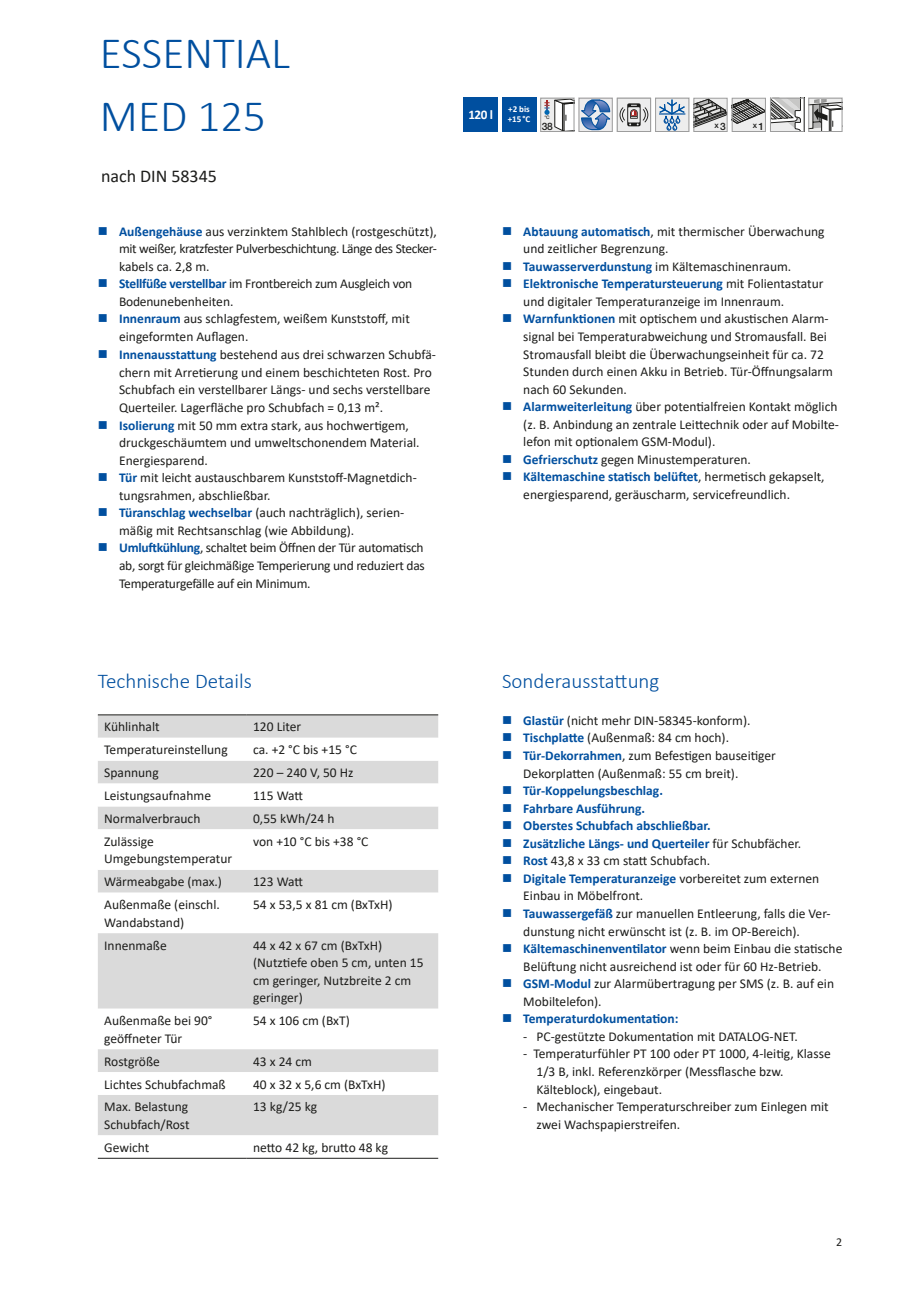
<style>
.page{position:relative;width:919px;height:1289px;background:#fff}
.page>*{position:absolute;margin:0;border:0;box-sizing:border-box;transform-origin:0 0}
.Produktseite_Übersch{font:300 45px "Calibri";color:#004f9f}
.Fließtext_9_pt_-_2_m{font:300 21px "Calibri";color:#004f9f}
.Produktseite_Übersch-2{font:18px "Calibri";color:#1d1d1b}
.Fließtext_9_pt_Stand{font:13.5px/17.5px "Calibri";color:#1d1d1b}
.t1{font:700 13.2px "Calibri";color:#fff}
.t2{font:12px "Calibri";color:#1d1d1b}
.t3{font:500 10.2px "Helvetica Neue";color:#1d1d1b}
.t4{font:700 9px/10.8px "Calibri";color:#fff}
.t5{font:500 8.1px "Helvetica Neue";color:#1d1d1b}
.t6{font:500 4.8px "Helvetica Neue";color:#1d1d1b}
.s1{font-weight:700;color:#004f9f}
.s2{font-size:10.2px}
</style>
<div class="page">
<div style="left:98px;top:715px;width:340px;height:22px;background:#dadada"></div>
<svg style="left:98px;top:737px;width:340px;height:398px;fill:#dadada"></svg>
<hr style="left:98px;top:714px;width:149px;height:1px;background:#1d1d1b">
<hr style="left:247px;top:714px;width:191px;height:1px;background:#1d1d1b">
<hr style="left:98px;top:1157px;width:149px;height:1px;background:#1d1d1b">
<hr style="left:247px;top:1157px;width:191px;height:1px;background:#1d1d1b">
<div style="left:463px;top:98px;width:34px;height:34px;background:#004f9f"></div>
<div style="left:502px;top:98px;width:34px;height:34px;background:#004f9f"></div>
<div style="left:655px;top:98px;width:34px;height:34px;background:#ededed"></div>
<svg style="left:659px;top:100px;width:27px;height:30px"></svg>
<div style="left:655px;top:98px;width:34px;height:34px;border:1px solid #9d9d9d"></div>
<svg style="left:693px;top:98px;width:147px;height:34px"></svg>
<div style="left:808px;top:98px;width:34px;height:34px;border:1px solid #9d9d9d"></div>
<div style="left:540px;top:98px;width:34px;height:34px;background:#ededed"></div>
<div style="left:540px;top:98px;width:34px;height:34px;border:1px solid #9d9d9d"></div>
<div style="left:617px;top:98px;width:34px;height:34px;background:#ededed;border:1px solid #9d9d9d"></div>
<svg style="left:619px;top:103px;width:29px;height:23px"></svg>
<svg style="left:544px;top:99px;width:66px;height:33px"></svg>
<div style="left:578px;top:98px;width:34px;height:34px;border:1px solid #9d9d9d"></div>
<p class="Produktseite_Übersch" style="left:100px;top:25px;width:191px">ESSENTIAL</p>
<p class="Produktseite_Übersch" style="left:100px;top:88px;width:167px">MED 125</p>
<p class="Produktseite_Übersch-2" style="left:101px;top:163px;width:117px">nach DIN 58345</p>
<p class="Fließtext_9_pt_Stand" style="left:119px;top:222px;width:319px"><span class="s1">Außengehäuse</span> aus verzinktem Stahlblech (rostgeschützt), mit weißer, kratzfester Pulverbeschichtung. Länge des Stecker&shy;kabels ca. 2,8 m.<br><span class="s1">Stellfüße verstellbar</span> im Frontbereich zum Ausgleich von Bodenunebenheiten.<br><span class="s1">Innenraum</span> aus schlagfestem, weißem Kunststoff, mit eingeformten Auflagen.<br><span class="s1">Innenausstattung</span> bestehend aus drei schwarzen Schubfä&shy;chern mit Arretierung und einem beschichteten Rost. Pro</p>
<p class="Fließtext_9_pt_Stand" style="left:119px;top:380px;width:313px">Schubfach ein verstellbarer Längs- und sechs verstellbare Querteiler. Lagerfläche pro Schubfach = 0,13 m².<br><span class="s1">Isolierung</span> mit 50 mm extra stark, aus hochwertigem, druckgeschäumtem und umweltschonendem Material.<br>Energiesparend.<br><span class="s1">Tür</span> mit leicht austauschbarem Kunststoff-Magnetdich&shy;tungsrahmen, abschließbar.<br><span class="s1">Türanschlag wechselbar</span> (auch nachträglich), serien&shy;mäßig mit Rechtsanschlag (wie Abbildung).<br><span class="s1">Umluftkühlung</span>, schaltet beim Öffnen der Tür automatisch ab, sorgt für gleichmäßige Temperierung und reduziert das Temperaturgefälle auf ein Minimum.</p>
<p class="t1" style="left:468px;top:105px;width:26px">120 l</p>
<p class="t4" style="left:508px;top:103px;width:24px">+2 bis +15 °C</p>
<p class="t6" style="left:544px;top:115px;width:7px">°C</p>
<p class="t3" style="left:541px;top:120px;width:13px">38</p>
<p class="t5" style="left:714px;top:121px;width:13px">x<span class="s2">3</span></p>
<p class="t5" style="left:752px;top:121px;width:13px">x<span class="s2">1</span></p>
<p class="Fließtext_9_pt_Stand" style="left:523px;top:222px;width:303px"><span class="s1">Abtauung automatisch</span>, mit thermischer Überwachung und zeitlicher Begrenzung.</p>
<p class="Fließtext_9_pt_Stand" style="left:523px;top:257px;width:269px"><span class="s1">Tauwasserverdunstung</span> im Kältemaschinenraum.</p>
<p class="Fließtext_9_pt_Stand" style="left:523px;top:275px;width:302px"><span class="s1">Elektronische Temperatursteuerung</span> mit Folientastatur und digitaler Temperaturanzeige im Innenraum.</p>
<p class="Fließtext_9_pt_Stand" style="left:523px;top:310px;width:311px"><span class="s1">Warnfunktionen</span> mit optischem und akustischen Alarm&shy;signal bei Temperaturabweichung und Stromausfall. Bei Stromausfall bleibt die Überwachungseinheit für ca. 72<br>Stunden durch einen Akku in Betrieb. Tür-Öffnungsalarm nach 60 Sekunden.</p>
<p class="Fließtext_9_pt_Stand" style="left:523px;top:397px;width:317px;text-align:justify"><span class="s1">Alarmweiterleitung</span> über potentialfreien Kontakt möglich (z. B. Anbindung an zentrale Leittechnik oder auf Mobilte&shy;lefon mit optionalem GSM-Modul).</p>
<p class="Fließtext_9_pt_Stand" style="left:523px;top:450px;width:229px"><span class="s1">Gefrierschutz</span> gegen Minustemperaturen.</p>
<p class="Fließtext_9_pt_Stand" style="left:523px;top:468px;width:303px"><span class="s1">Kältemaschine statisch belüftet</span>, hermetisch gekapselt, energiesparend, geräuscharm, servicefreundlich.</p>
<p class="Fließtext_9_pt_-_2_m" style="left:98px;top:668px;width:156px">Technische Details</p>
<p class="Fließtext_9_pt_Stand" style="left:104px;top:717px;width:57px">Kühlinhalt</p>
<p class="Fließtext_9_pt_Stand" style="left:253px;top:717px;width:50px">120 Liter</p>
<p class="Fließtext_9_pt_Stand" style="left:104px;top:740px;width:125px">Temperatureinstellung</p>
<p class="Fließtext_9_pt_Stand" style="left:253px;top:740px;width:105px">ca. +2 °C bis +15 °C</p>
<p class="Fließtext_9_pt_Stand" style="left:104px;top:763px;width:56px">Spannung</p>
<p class="Fließtext_9_pt_Stand" style="left:253px;top:763px;width:102px">220 – 240 V, 50 Hz</p>
<p class="Fließtext_9_pt_Stand" style="left:104px;top:786px;width:108px">Leistungsaufnahme</p>
<p class="Fließtext_9_pt_Stand" style="left:253px;top:786px;width:52px">115 Watt</p>
<p class="Fließtext_9_pt_Stand" style="left:104px;top:809px;width:98px">Normalverbrauch</p>
<p class="Fließtext_9_pt_Stand" style="left:253px;top:809px;width:83px">0,55 kWh/24 h</p>
<p class="Fließtext_9_pt_Stand" style="left:104px;top:832px;width:129px">Zulässige<br>Umgebungstemperatur</p>
<p class="Fließtext_9_pt_Stand" style="left:253px;top:832px;width:117px">von +10 °C bis +38 °C</p>
<p class="Fließtext_9_pt_Stand" style="left:104px;top:872px;width:119px">Wärmeabgabe (max.)</p>
<p class="Fließtext_9_pt_Stand" style="left:253px;top:872px;width:52px">123 Watt</p>
<p class="Fließtext_9_pt_Stand" style="left:104px;top:895px;width:117px">Außenmaße (einschl.<br>Wandabstand)</p>
<p class="Fließtext_9_pt_Stand" style="left:253px;top:895px;width:141px">54 x 53,5 x 81 cm (BxTxH)</p>
<p class="Fließtext_9_pt_Stand" style="left:104px;top:936px;width:64px">Innenmaße</p>
<p class="Fließtext_9_pt_Stand" style="left:253px;top:936px;width:172px">44 x 42 x 67 cm (BxTxH) (Nutztiefe oben 5 cm, unten 15 cm geringer, Nutzbreite 2 cm geringer)</p>
<p class="Fließtext_9_pt_Stand" style="left:104px;top:1011px;width:110px">Außenmaße bei 90° geöffneter Tür</p>
<p class="Fließtext_9_pt_Stand" style="left:253px;top:1011px;width:98px">54 x 106 cm (BxT)</p>
<p class="Fließtext_9_pt_Stand" style="left:104px;top:1052px;width:57px">Rostgröße</p>
<p class="Fließtext_9_pt_Stand" style="left:253px;top:1052px;width:60px">43 x 24 cm</p>
<p class="Fließtext_9_pt_Stand" style="left:104px;top:1074px;width:123px">Lichtes Schubfachmaß</p>
<p class="Fließtext_9_pt_Stand" style="left:253px;top:1074px;width:134px">40 x 32 x 5,6 cm (BxTxH)</p>
<p class="Fließtext_9_pt_Stand" style="left:104px;top:1097px;width:87px">Max. Belastung<br>Schubfach/Rost</p>
<p class="Fließtext_9_pt_Stand" style="left:253px;top:1097px;width:66px">13 kg/25 kg</p>
<p class="Fließtext_9_pt_Stand" style="left:104px;top:1138px;width:47px">Gewicht</p>
<p class="Fließtext_9_pt_Stand" style="left:253px;top:1138px;width:136px">netto 42 kg, brutto 48 kg</p>
<p class="Fließtext_9_pt_-_2_m" style="left:502px;top:668px;width:159px">Sonderausstattung</p>
<p class="Fließtext_9_pt_Stand" style="left:523px;top:711px;width:320px"><span class="s1">Glastür</span> (nicht mehr DIN-58345-konform).<br><span class="s1">Tischplatte</span> (Außenmaß: 84 cm hoch).<br><span class="s1">Tür-Dekorrahmen</span>, zum Befestigen bauseitiger Dekorplatten (Außenmaß: 55 cm breit).<br><span class="s1">Tür-Koppelungsbeschlag.<br>Fahrbare Ausführung.<br>Oberstes Schubfach abschließbar.<br>Zusätzliche Längs- und Querteiler</span> für Schubfächer.<br><span class="s1">Rost</span> 43,8 x 33 cm statt Schubfach.<br><span class="s1">Digitale Temperaturanzeige</span> vorbereitet zum externen Einbau in Möbelfront.<br><span class="s1">Tauwassergefäß</span> zur manuellen Entleerung, falls die Ver&shy;dunstung nicht erwünscht ist (z. B. im OP-Bereich).<br><span class="s1">Kältemaschinenventilator</span> wenn beim Einbau die statische Belüftung nicht ausreichend ist oder für 60 Hz-Betrieb.<br><span class="s1">GSM-Modul</span> zur Alarmübertragung per SMS (z. B. auf ein Mobiltelefon).<br><span class="s1">Temperaturdokumentation:</span></p>
<p class="Fließtext_9_pt_Stand" style="left:523px;top:1027px;width:276px">- PC-gestützte Dokumentation mit DATALOG-NET.</p>
<p class="Fließtext_9_pt_Stand" style="left:536px;top:1044px;width:296px;text-indent:-13px">- Temperaturfühler PT 100 oder PT 1000, 4-leitig, Klasse<br>1/3 B, inkl. Referenzkörper (Messflasche bzw.<br>Kälteblock), eingebaut.</p>
<p class="Fließtext_9_pt_Stand" style="left:536px;top:1097px;width:294px;text-indent:-13px">- Mechanischer Temperaturschreiber zum Einlegen mit zwei Wachspapierstreifen.</p>
<p class="t2" style="left:836px;top:1234px;width:8px">2</p>
</div>
